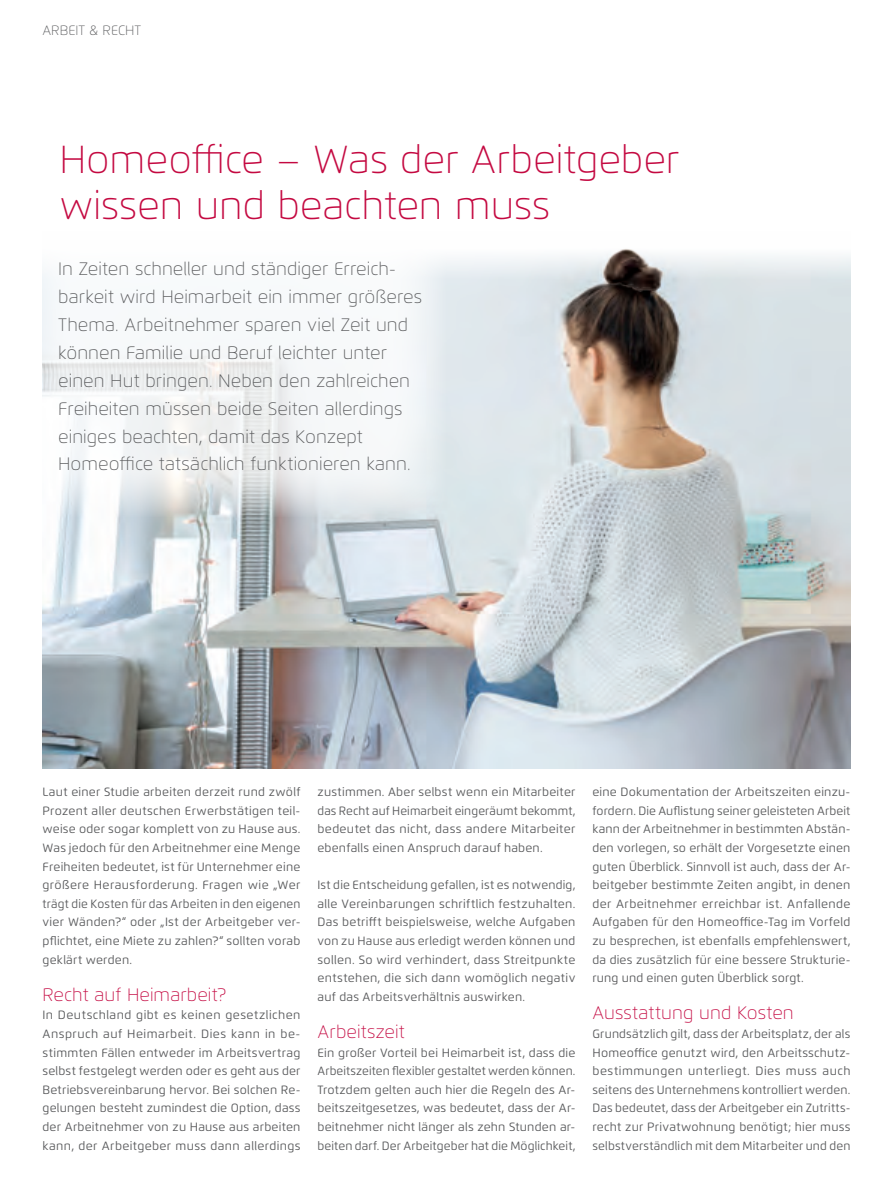
<style>
.page{position:relative;width:893px;height:1191px;background:#fff}
.page>*{position:absolute;margin:0;border:0;box-sizing:border-box;transform-origin:0 0}
.t1{font:100 39px/46.5px "Flexo";letter-spacing:-.005em;color:#c40941}
.t2{font:100 18px/27.9px "Flexo";color:#57585a}
.t3{font:100 18px "Flexo";letter-spacing:.005em;color:#c40941}
.t4{font:100 13.5px "Flexo";color:#57585a}
.t5{font:12px/18.6px "Flexo";letter-spacing:.02em;color:#57585a;text-align:justify}
</style>
<div class="page">
<img style="left:43px;top:249px;width:807px;height:519px">
<svg style="left:42px;top:249px;width:404px;height:268px;fill:#f6f8f9"></svg>
<p class="t4" style="left:43px;top:22px;width:100px">ARBEIT &amp; RECHT</p>
<h1 class="t1" style="left:60px;top:136px;width:621px">Homeoffice – Was der Arbeitgeber wissen und beachten muss</h1>
<p class="t2" style="left:58px;top:255px;width:366px">In Zeiten schneller und ständiger Erreich&shy;barkeit wird Heimarbeit ein immer größeres Thema. Arbeitnehmer sparen viel Zeit und können Familie und Beruf leichter unter einen Hut bringen. Neben den zahlreichen Freiheiten müssen beide Seiten allerdings einiges beachten, damit das Konzept Homeoffice tatsächlich funktionieren kann.</p>
<p class="t5" style="left:43px;top:782px;width:259px">Laut einer Studie arbeiten derzeit rund zwölf Prozent aller deutschen Erwerbstätigen teil&shy;weise oder sogar komplett von zu Hause aus.<br>Was jedoch für den Arbeitnehmer eine Menge Freiheiten bedeutet, ist für Unternehmer eine größere Herausforderung. Fragen wie „Wer trägt die Kosten für das Arbeiten in den eigenen vier Wänden?“ oder „Ist der Arbeitgeber ver&shy;pflichtet, eine Miete zu zahlen?“ sollten vorab geklärt werden.</p>
<h2 class="t3" style="left:43px;top:983px;width:185px">Recht auf Heimarbeit?</h2>
<p class="t5" style="left:43px;top:1006px;width:259px">In Deutschland gibt es keinen gesetzlichen Anspruch auf Heimarbeit. Dies kann in be&shy;stimmten Fällen entweder im Arbeitsvertrag selbst festgelegt werden oder es geht aus der Betriebsvereinbarung hervor. Bei solchen Re&shy;gelungen besteht zumindest die Option, dass der Arbeitnehmer von zu Hause aus arbeiten kann, der Arbeitgeber muss dann allerdings</p>
<p class="t5" style="left:317px;top:782px;width:259px">zustimmen. Aber selbst wenn ein Mitarbeiter das Recht auf Heimarbeit eingeräumt bekommt, bedeutet das nicht, dass andere Mitarbeiter ebenfalls einen Anspruch darauf haben.</p>
<p class="t5" style="left:317px;top:875px;width:259px">Ist die Entscheidung gefallen, ist es notwendig, alle Vereinbarungen schriftlich festzuhalten.<br>Das betrifft beispielsweise, welche Aufgaben von zu Hause aus erledigt werden können und sollen. So wird verhindert, dass Streitpunkte entstehen, die sich dann womöglich negativ auf das Arbeitsverhältnis auswirken.</p>
<h2 class="t3" style="left:317px;top:1021px;width:89px">Arbeitszeit</h2>
<p class="t5" style="left:317px;top:1043px;width:259px">Ein großer Vorteil bei Heimarbeit ist, dass die Arbeitszeiten flexibler gestaltet werden können.<br>Trotzdem gelten auch hier die Regeln des Ar&shy;beitszeitgesetzes, was bedeutet, dass der Ar&shy;beitnehmer nicht länger als zehn Stunden ar&shy;beiten darf. Der Arbeitgeber hat die Möglichkeit,</p>
<p class="t5" style="left:592px;top:782px;width:259px">eine Dokumentation der Arbeitszeiten einzu&shy;fordern. Die Auflistung seiner geleisteten Arbeit kann der Arbeitnehmer in bestimmten Abstän&shy;den vorlegen, so erhält der Vorgesetzte einen guten Überblick. Sinnvoll ist auch, dass der Ar&shy;beitgeber bestimmte Zeiten angibt, in denen der Arbeitnehmer erreichbar ist. Anfallende Aufgaben für den Homeoffice-Tag im Vorfeld zu besprechen, ist ebenfalls empfehlenswert, da dies zusätzlich für eine bessere Strukturie&shy;rung und einen guten Überblick sorgt.</p>
<h2 class="t3" style="left:592px;top:1002px;width:203px">Ausstattung und Kosten</h2>
<p class="t5" style="left:592px;top:1024px;width:259px">Grundsätzlich gilt, dass der Arbeitsplatz, der als Homeoffice genutzt wird, den Arbeitsschutz&shy;bestimmungen unterliegt. Dies muss auch seitens des Unternehmens kontrolliert werden.<br>Das bedeutet, dass der Arbeitgeber ein Zutritts&shy;recht zur Privatwohnung benötigt; hier muss selbstverständlich mit dem Mitarbeiter und den</p>
</div>
